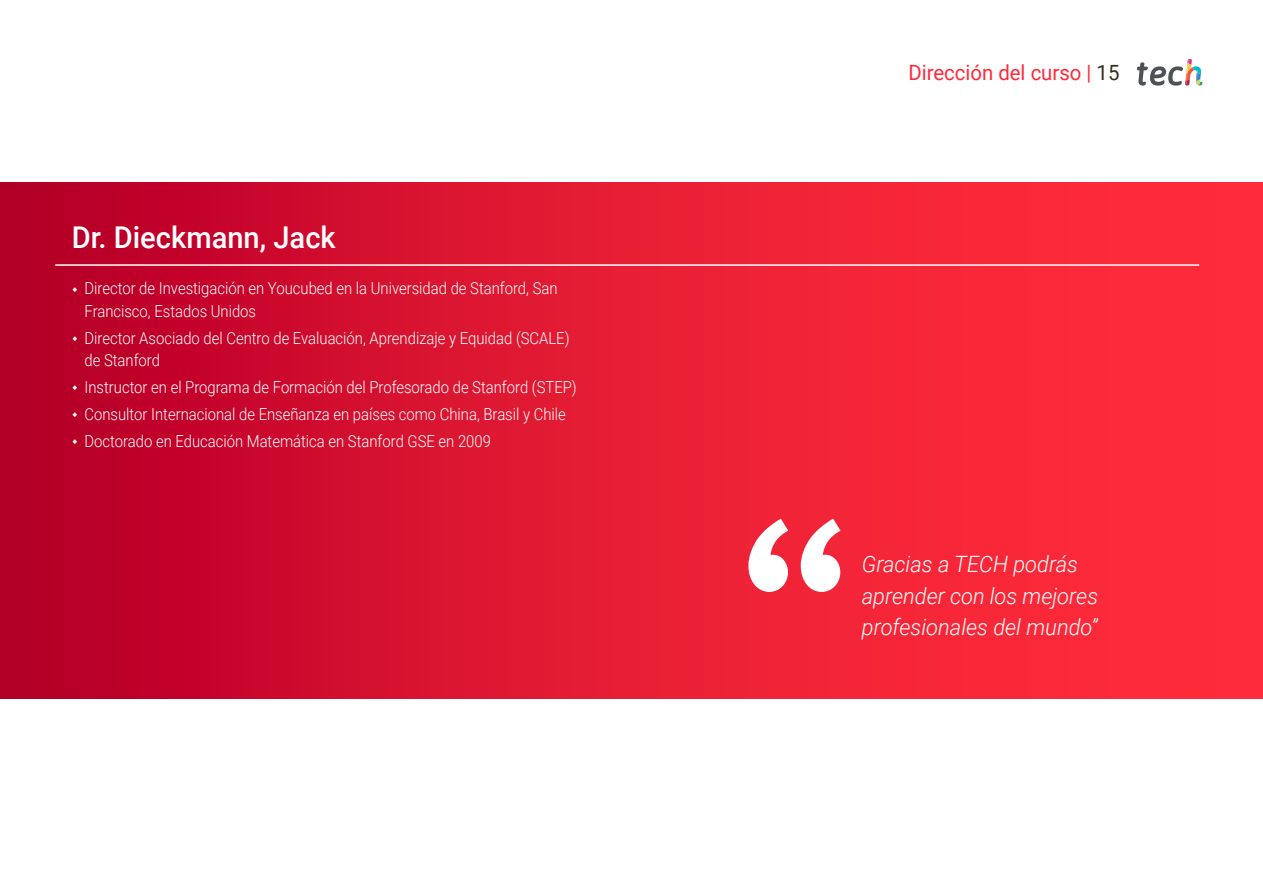
<style>
.page{position:relative;width:1263px;height:893px;background:#fff}
.page>*{position:absolute;margin:0;border:0;box-sizing:border-box;transform-origin:0 0}
.t1{font:500 30px "Roboto";color:#fff}
.t2{font:italic 300 22.5px/31.5px "Roboto";color:#fff}
.t3{font:21px "Roboto";color:#ff293a}
.t4{font:300 16.5px/22.5px "Roboto";color:#fff;scale:.9 1}
.s1{color:#312e20}
</style>
<div class="page">
<div style="left:0;top:182px;width:1263px;height:516px;background:linear-gradient(to right,#ba0028,#ff333e)"></div>
<svg style="left:748px;top:519px;width:92px;height:73px"></svg>
<hr style="left:55px;top:264px;width:1144px;height:2px;background:#fff">
<svg style="left:1137px;top:59px;width:65px;height:27px"></svg>
<svg style="left:73px;top:287px;width:4px;height:5px"></svg>
<svg style="left:73px;top:336px;width:4px;height:5px"></svg>
<svg style="left:73px;top:385px;width:4px;height:5px"></svg>
<svg style="left:73px;top:412px;width:4px;height:5px"></svg>
<svg style="left:73px;top:439px;width:4px;height:5px"></svg>
<h1 class="t1" style="left:72px;top:216px;width:265px">Dr. Dieckmann, Jack</h1>
<p class="t4" style="left:85px;top:277px;width:527px">Director de Investigación en Youcubed en la Universidad de Stanford, San<br>Francisco, Estados Unidos</p>
<p class="t4" style="left:85px;top:326px;width:540px">Director Asociado del Centro de Evaluación, Aprendizaje y Equidad (SCALE) de Stanford</p>
<p class="t4" style="left:85px;top:373px;width:548px;line-height:26.7px">Instructor en el Programa de Formación del Profesorado de Stanford (STEP)<br>Consultor Internacional de Enseñanza en países como China, Brasil y Chile<br>Doctorado en Educación Matemática en Stanford GSE en 2009</p>
<p class="t3" style="left:908px;top:57px;width:213px">Dirección del curso | <span class="s1">15</span></p>
<h2 class="t2" style="left:862px;top:548px;width:238px">Gracias a TECH podrás aprender con los mejores profesionales del mundo”</h2>
</div>
